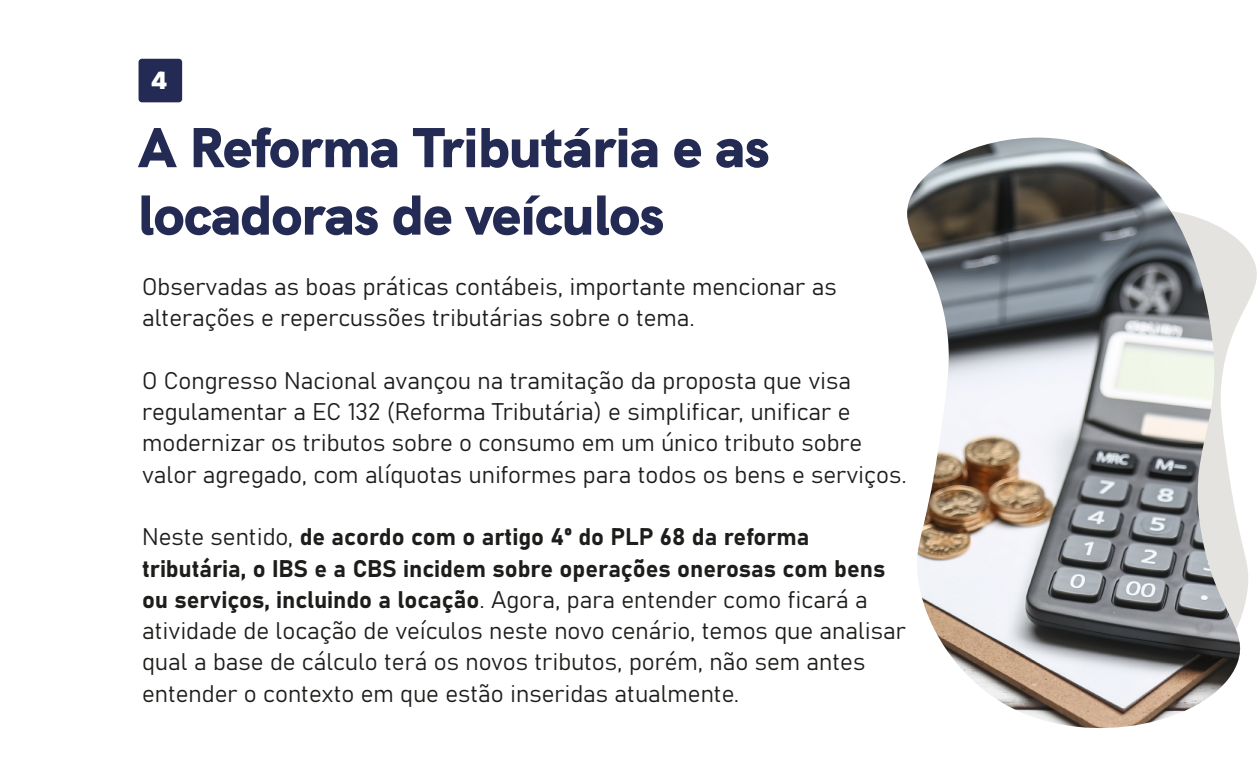
<style>
.page{position:relative;width:1260px;height:765px;background:#fff}
.page>*{position:absolute;margin:0;border:0;box-sizing:border-box;transform-origin:0 0}
.t1{font:900 56.25px/67.5px "HK Grotesk";color:#232a53}
.t2{font:23.75px/31.2px "Bahnschrift";color:#1d1d1b}
.t3{font:900 23.75px "Inter";color:#fff}
</style>
<div class="page">
<img style="left:907px;top:138px;width:343px;height:591px">
<div style="left:139px;top:59px;width:43px;height:43px;background:#232a53;border-radius:3px"></div>
<p class="t3" style="left:151px;top:62px;width:18px">4</p>
<h1 class="t1" style="left:139px;top:109px;width:632px">A Reforma Tributária e as locadoras de veículos</h1>
<p class="t2" style="left:142px;top:270px;width:696px">Observadas as boas práticas contábeis, importante mencionar as alterações e repercussões tributárias sobre o tema.</p>
<p class="t2" style="left:142px;top:363px;width:766px">O Congresso Nacional avançou na tramitação da proposta que visa regulamentar a EC 132 (Reforma Tributária) e simplificar, unificar e modernizar os tributos sobre o consumo em um único tributo sobre valor agregado, com alíquotas uniformes para todos os bens e serviços.</p>
<p class="t2" style="left:142px;top:520px;width:765px">Neste sentido, de acordo com o artigo 4º do PLP 68 da reforma tributária, o IBS e a CBS incidem sobre operações onerosas com bens ou serviços, incluindo a locação. Agora, para entender como ficará a atividade de locação de veículos neste novo cenário, temos que analisar qual a base de cálculo terá os novos tributos, porém, não sem antes entender o contexto em que estão inseridas atualmente.</p>
</div>
